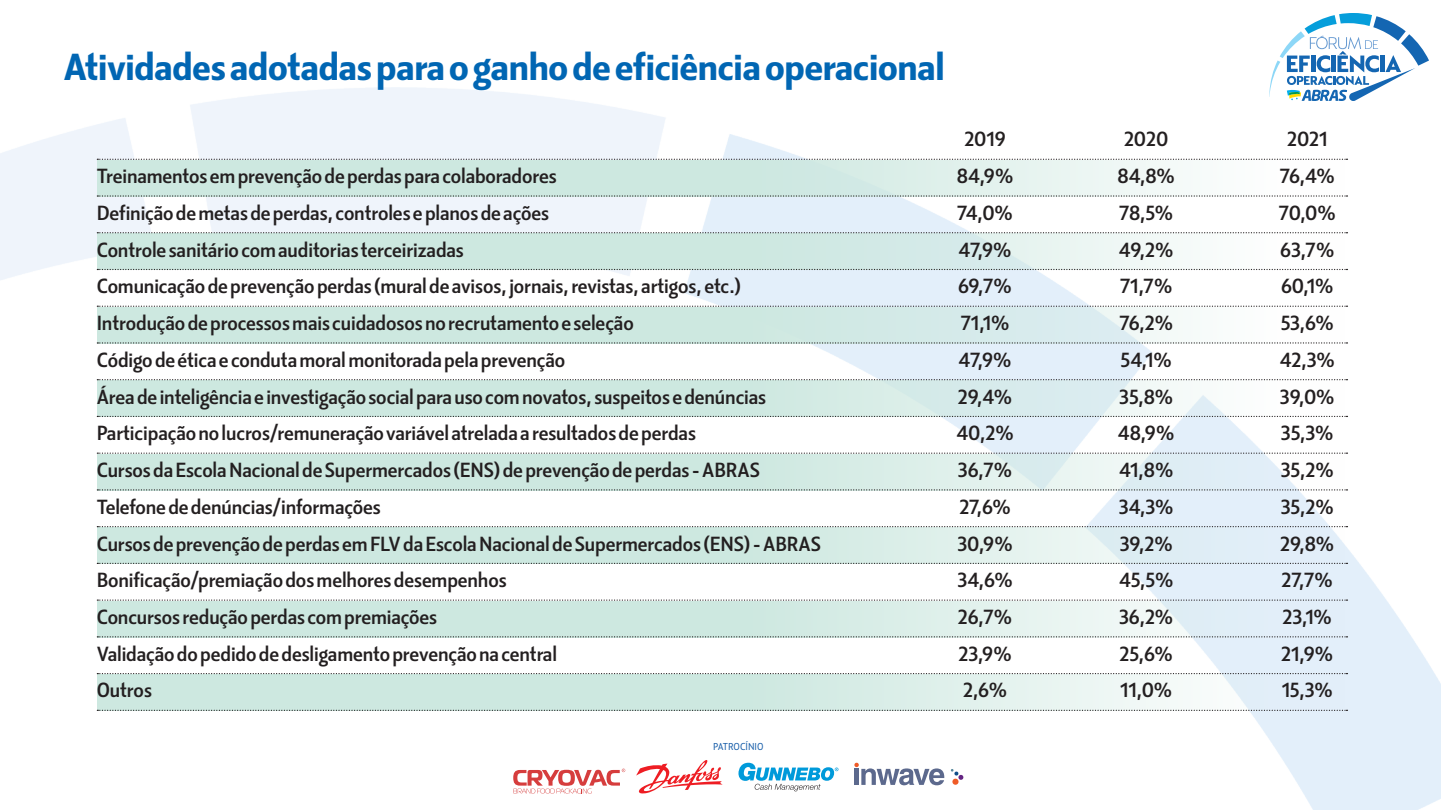
<style>
.page{position:relative;width:1441px;height:810px;background:#fff}
.page>*{position:absolute;margin:0;border:0;box-sizing:border-box;transform-origin:0 0}
.Box_Título{font:36px "Kranto Bold D Isplay";letter-spacing:-.005em;color:#0166b3}
.Box_tabela_texto{font:19.65px "Kranto Medium Display";letter-spacing:-.005em;color:#231f20}
.t1{font:9.6px "Kranto Regular Display";color:#175da9}
</style>
<div class="page">
<img style="left:0;top:88px;width:1440px;height:722px">
<svg style="left:97px;top:160px;width:1247px;height:35px;fill:#cde8e0"></svg>
<svg style="left:97px;top:234px;width:1247px;height:35px;fill:#cde8e0"></svg>
<svg style="left:97px;top:307px;width:1247px;height:35px;fill:#cde8e0"></svg>
<svg style="left:97px;top:381px;width:1247px;height:35px;fill:#cde8e0"></svg>
<svg style="left:97px;top:454px;width:1247px;height:35px;background:#d6ebe7"></svg>
<svg style="left:97px;top:528px;width:1247px;height:35px;background:#d5eae6"></svg>
<svg style="left:97px;top:601px;width:1247px;height:35px;background:#d6ebe7"></svg>
<svg style="left:97px;top:674px;width:1247px;height:36px;background:#d6ebe6"></svg>
<svg style="left:97px;top:159px;width:1250px;height:1px"></svg>
<svg style="left:97px;top:195px;width:1250px;height:2px;background:#b1bfbb"></svg>
<svg style="left:97px;top:232px;width:1250px;height:1px"></svg>
<svg style="left:97px;top:269px;width:1250px;height:1px"></svg>
<svg style="left:97px;top:306px;width:1250px;height:1px"></svg>
<svg style="left:97px;top:342px;width:1250px;height:2px;background:#afbebb"></svg>
<svg style="left:97px;top:379px;width:1250px;height:1px"></svg>
<svg style="left:97px;top:416px;width:1250px;height:1px"></svg>
<svg style="left:97px;top:453px;width:1250px;height:1px"></svg>
<svg style="left:97px;top:489px;width:1250px;height:2px;background:#aebebb"></svg>
<svg style="left:97px;top:526px;width:1250px;height:1px"></svg>
<svg style="left:97px;top:563px;width:1250px;height:1px"></svg>
<svg style="left:97px;top:600px;width:1250px;height:1px"></svg>
<svg style="left:97px;top:636px;width:1250px;height:1px"></svg>
<svg style="left:97px;top:673px;width:1250px;height:1px"></svg>
<svg style="left:97px;top:710px;width:1250px;height:1px"></svg>
<svg style="left:1269px;top:13px;width:159px;height:89px"></svg>
<svg style="left:513px;top:769px;width:112px;height:24px"></svg>
<svg style="left:738px;top:763px;width:100px;height:28px"></svg>
<svg style="left:636px;top:760px;width:86px;height:34px"></svg>
<svg style="left:854px;top:763px;width:90px;height:22px"></svg>
<svg style="left:950px;top:769px;width:13px;height:16px"></svg>
<p class="Box_Título" style="left:64px;top:44px;width:882px">Atividades adotadas para o ganho de eficiência operacional</p>
<p class="Box_tabela_texto" style="left:964px;top:127px;width:43px">2019</p>
<p class="Box_tabela_texto" style="left:1123px;top:127px;width:46px">2020</p>
<p class="Box_tabela_texto" style="left:1286px;top:127px;width:42px">2021</p>
<p class="Box_tabela_texto" style="left:97px;top:163px;width:461px">Treinamentos em prevenção de perdas para colaboradores</p>
<p class="Box_tabela_texto" style="left:956px;top:163px;width:58px">84,9%</p>
<p class="Box_tabela_texto" style="left:1117px;top:163px;width:59px">84,8%</p>
<p class="Box_tabela_texto" style="left:1279px;top:163px;width:56px">76,4%</p>
<p class="Box_tabela_texto" style="left:97px;top:200px;width:454px">Definição de metas de perdas, controles e planos de ações</p>
<p class="Box_tabela_texto" style="left:957px;top:200px;width:57px">74,0%</p>
<p class="Box_tabela_texto" style="left:1118px;top:200px;width:56px">78,5%</p>
<p class="Box_tabela_texto" style="left:1278px;top:200px;width:58px">70,0%</p>
<p class="Box_tabela_texto" style="left:97px;top:237px;width:368px">Controle sanitário com auditorias terceirizadas</p>
<p class="Box_tabela_texto" style="left:958px;top:237px;width:54px">47,9%</p>
<p class="Box_tabela_texto" style="left:1118px;top:237px;width:56px">49,2%</p>
<p class="Box_tabela_texto" style="left:1279px;top:237px;width:56px">63,7%</p>
<p class="Box_tabela_texto" style="left:97px;top:274px;width:645px">Comunicação de prevenção perdas (mural de avisos, jornais, revistas, artigos, etc.)</p>
<p class="Box_tabela_texto" style="left:958px;top:274px;width:55px">69,7%</p>
<p class="Box_tabela_texto" style="left:1119px;top:274px;width:54px">71,7%</p>
<p class="Box_tabela_texto" style="left:1280px;top:274px;width:54px">60,1%</p>
<p class="Box_tabela_texto" style="left:97px;top:310px;width:538px">Introdução de processos mais cuidadosos no recrutamento e seleção</p>
<p class="Box_tabela_texto" style="left:960px;top:310px;width:50px">71,1%</p>
<p class="Box_tabela_texto" style="left:1119px;top:310px;width:55px">76,2%</p>
<p class="Box_tabela_texto" style="left:1280px;top:310px;width:55px">53,6%</p>
<p class="Box_tabela_texto" style="left:97px;top:347px;width:470px">Código de ética e conduta moral monitorada pela prevenção</p>
<p class="Box_tabela_texto" style="left:958px;top:347px;width:54px">47,9%</p>
<p class="Box_tabela_texto" style="left:1120px;top:347px;width:53px">54,1%</p>
<p class="Box_tabela_texto" style="left:1279px;top:347px;width:57px">42,3%</p>
<p class="Box_tabela_texto" style="left:97px;top:384px;width:671px">Área de inteligência e investigação social para uso com novatos, suspeitos e denúncias</p>
<p class="Box_tabela_texto" style="left:957px;top:384px;width:56px">29,4%</p>
<p class="Box_tabela_texto" style="left:1119px;top:384px;width:55px">35,8%</p>
<p class="Box_tabela_texto" style="left:1279px;top:384px;width:56px">39,0%</p>
<p class="Box_tabela_texto" style="left:97px;top:421px;width:600px">Participação no lucros/remuneração variável atrelada a resultados de perdas</p>
<p class="Box_tabela_texto" style="left:956px;top:421px;width:59px">40,2%</p>
<p class="Box_tabela_texto" style="left:1117px;top:421px;width:58px">48,9%</p>
<p class="Box_tabela_texto" style="left:1280px;top:421px;width:54px">35,3%</p>
<p class="Box_tabela_texto" style="left:97px;top:457px;width:664px">Cursos da Escola Nacional de Supermercados (ENS) de prevenção de perdas - ABRAS</p>
<p class="Box_tabela_texto" style="left:957px;top:457px;width:56px">36,7%</p>
<p class="Box_tabela_texto" style="left:1118px;top:457px;width:56px">41,8%</p>
<p class="Box_tabela_texto" style="left:1280px;top:457px;width:54px">35,2%</p>
<p class="Box_tabela_texto" style="left:97px;top:494px;width:285px">Telefone de denúncias/informações</p>
<p class="Box_tabela_texto" style="left:959px;top:494px;width:53px">27,6%</p>
<p class="Box_tabela_texto" style="left:1118px;top:494px;width:56px">34,3%</p>
<p class="Box_tabela_texto" style="left:1280px;top:494px;width:54px">35,2%</p>
<p class="Box_tabela_texto" style="left:97px;top:531px;width:725px">Cursos de prevenção de perdas em FLV da Escola Nacional de Supermercados (ENS) - ABRAS</p>
<p class="Box_tabela_texto" style="left:957px;top:531px;width:57px">30,9%</p>
<p class="Box_tabela_texto" style="left:1119px;top:531px;width:54px">39,2%</p>
<p class="Box_tabela_texto" style="left:1279px;top:531px;width:55px">29,8%</p>
<p class="Box_tabela_texto" style="left:97px;top:568px;width:411px">Bonificação/premiação dos melhores desempenhos</p>
<p class="Box_tabela_texto" style="left:957px;top:568px;width:57px">34,6%</p>
<p class="Box_tabela_texto" style="left:1118px;top:568px;width:56px">45,5%</p>
<p class="Box_tabela_texto" style="left:1281px;top:568px;width:53px">27,7%</p>
<p class="Box_tabela_texto" style="left:97px;top:604px;width:342px">Concursos redução perdas com premiações</p>
<p class="Box_tabela_texto" style="left:957px;top:604px;width:56px">26,7%</p>
<p class="Box_tabela_texto" style="left:1118px;top:604px;width:56px">36,2%</p>
<p class="Box_tabela_texto" style="left:1282px;top:604px;width:51px">23,1%</p>
<p class="Box_tabela_texto" style="left:97px;top:641px;width:462px">Validação do pedido de desligamento prevenção na central</p>
<p class="Box_tabela_texto" style="left:958px;top:641px;width:55px">23,9%</p>
<p class="Box_tabela_texto" style="left:1119px;top:641px;width:55px">25,6%</p>
<p class="Box_tabela_texto" style="left:1281px;top:641px;width:53px">21,9%</p>
<p class="Box_tabela_texto" style="left:97px;top:678px;width:57px">Outros</p>
<p class="Box_tabela_texto" style="left:963px;top:678px;width:45px">2,6%</p>
<p class="Box_tabela_texto" style="left:1120px;top:678px;width:53px">11,0%</p>
<p class="Box_tabela_texto" style="left:1281px;top:678px;width:53px">15,3%</p>
<p class="t1" style="left:713px;top:741px;width:52px">PATROCÍNIO</p>
</div>
